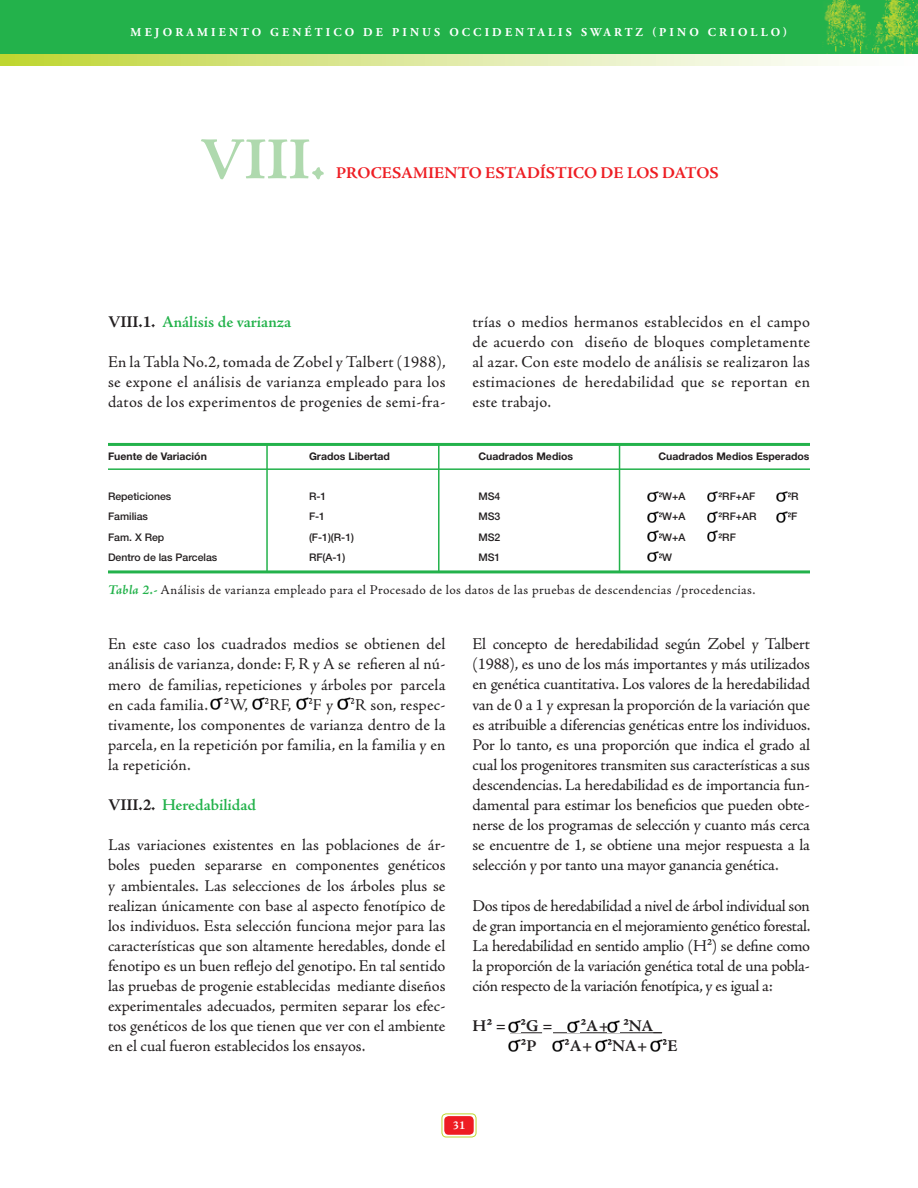
<style>
.page{position:relative;width:918px;height:1188px;background:#fff}
.page>*{position:absolute;margin:0;border:0;box-sizing:border-box;transform-origin:0 0}
.t1{font:700 60px "Adobe Jenson Pro";color:#afd9ae}
.t2{font:16.5px/20.1px "Adobe Jenson Pro";letter-spacing:.005em;color:#231f20;text-align:justify}
.t3{font:600 16.5px "Adobe Jenson Pro";letter-spacing:-.005em;color:#23b24b}
.t4{font:700 16.5px "Adobe Jenson Pro";color:#ee1d23}
.t5{font:700 16.5px "Adobe Jenson Pro";color:#231f20}
.t6{font:13.5px "Adobe Jenson Pro";letter-spacing:.03em;color:#231f20}
.t7{font:700 12px "Adobe Garamond Pro";letter-spacing:.265em;color:#fff}
.t8{font:700 12px "Adobe Jenson Pro";color:#fff}
.t9{font:500 10.5px "Helvetica Neue";color:#231f20}
.t10{font:700 10.5px "Helvetica Neue";color:#231f20}
.s1{font-weight:700;color:#231f20}
.s2{font-weight:700;font-style:italic;color:#23b24b}
</style>
<div class="page">
<div style="left:0;top:46px;width:918px;height:20px;background:linear-gradient(to right,#c0d53b,#fff)"></div>
<div style="left:0;top:0;width:918px;height:54px;background:#23b24b"></div>
<img style="left:824px;top:0;width:94px;height:54px">
<div style="left:444px;top:1116px;width:30px;height:19px;background:#ee1d23;border-radius:4px"></div>
<div style="left:442px;top:1114px;width:34px;height:23px;border:1px solid #bed630;border-radius:4px"></div>
<hr style="left:108px;top:570px;width:702px;height:3px;background:#23b24b">
<hr style="left:108px;top:468px;width:702px;height:2px;background:#23b24b">
<hr style="left:108px;top:443px;width:702px;height:3px;background:#23b24b">
<hr style="left:266px;top:444px;width:2px;height:129px;background:#23b24b">
<hr style="left:438px;top:444px;width:2px;height:129px;background:#23b24b">
<hr style="left:619px;top:444px;width:1px;height:129px;background:#23b24b">
<hr style="left:510px;top:1032px;width:32px;height:1px;background:#231f20">
<hr style="left:553px;top:1032px;width:109px;height:1px;background:#231f20">
<svg style="left:648px;top:491px;width:10px;height:11px"></svg>
<svg style="left:707px;top:491px;width:10px;height:11px"></svg>
<svg style="left:777px;top:491px;width:10px;height:11px"></svg>
<svg style="left:648px;top:512px;width:10px;height:10px"></svg>
<svg style="left:707px;top:512px;width:10px;height:10px"></svg>
<svg style="left:777px;top:512px;width:10px;height:10px"></svg>
<svg style="left:648px;top:531px;width:10px;height:10px"></svg>
<svg style="left:707px;top:531px;width:10px;height:10px"></svg>
<svg style="left:648px;top:551px;width:10px;height:11px"></svg>
<svg style="left:210px;top:697px;width:13px;height:13px"></svg>
<svg style="left:252px;top:697px;width:13px;height:13px"></svg>
<svg style="left:296px;top:697px;width:13px;height:13px"></svg>
<svg style="left:338px;top:697px;width:12px;height:13px"></svg>
<svg style="left:509px;top:1039px;width:12px;height:12px"></svg>
<svg style="left:509px;top:1020px;width:12px;height:12px"></svg>
<svg style="left:553px;top:1039px;width:12px;height:12px"></svg>
<svg style="left:567px;top:1020px;width:12px;height:12px"></svg>
<svg style="left:595px;top:1039px;width:12px;height:12px"></svg>
<svg style="left:608px;top:1020px;width:12px;height:12px"></svg>
<svg style="left:650px;top:1039px;width:12px;height:12px"></svg>
<p class="t7" style="left:131px;top:25px;width:658px">MEJORAMIENTO GENÉTICO DE PINUS OCCIDENTALIS SWARTZ (PINO CRIOLLO)</p>
<h1 class="t1" style="left:199px;top:127px;width:128px">VIII.</h1>
<p class="t4" style="left:336px;top:164px;width:384px">PROCESAMIENTO ESTADÍSTICO DE LOS DATOS</p>
<p class="t3" style="left:108px;top:313px;width:185px"><span class="s1">VIII.1.</span> Análisis de varianza</p>
<p class="t2" style="left:108px;top:352px;width:339px">En la Tabla No.2, tomada de Zobel y Talbert (1988), se expone el análisis de varianza empleado para los datos de los experimentos de progenies de semi-fra-</p>
<p class="t2" style="left:473px;top:312px;width:339px">trías o medios hermanos establecidos en el campo de acuerdo con diseño de bloques completamente al azar. Con este modelo de análisis se realizaron las estimaciones de heredabilidad que se reportan en este trabajo.</p>
<p class="t10" style="left:108px;top:452px;width:100px">Fuente de Variación</p>
<p class="t10" style="left:309px;top:452px;width:83px">Grados Libertad</p>
<p class="t10" style="left:479px;top:452px;width:96px">Cuadrados Medios</p>
<p class="t10" style="left:659px;top:452px;width:153px">Cuadrados Medios Esperados</p>
<p class="t9" style="left:108px;top:493px;width:65px">Repeticiones</p>
<p class="t9" style="left:309px;top:493px;width:19px">R-1</p>
<p class="t9" style="left:479px;top:493px;width:23px">MS4</p>
<p class="t9" style="left:659px;top:493px;width:28px">²W+A</p>
<p class="t9" style="left:718px;top:493px;width:38px">²RF+AF</p>
<p class="t9" style="left:787px;top:493px;width:13px">²R</p>
<p class="t9" style="left:108px;top:513px;width:42px">Familias</p>
<p class="t9" style="left:309px;top:513px;width:18px">F-1</p>
<p class="t9" style="left:479px;top:513px;width:23px">MS3</p>
<p class="t9" style="left:659px;top:513px;width:28px">²W+A</p>
<p class="t9" style="left:718px;top:513px;width:40px">²RF+AR</p>
<p class="t9" style="left:787px;top:513px;width:12px">²F</p>
<p class="t9" style="left:108px;top:533px;width:58px">Fam. X Rep</p>
<p class="t9" style="left:309px;top:533px;width:47px">(F-1)(R-1)</p>
<p class="t9" style="left:479px;top:533px;width:23px">MS2</p>
<p class="t9" style="left:659px;top:533px;width:28px">²W+A</p>
<p class="t9" style="left:718px;top:533px;width:19px">²RF</p>
<p class="t9" style="left:108px;top:553px;width:111px">Dentro de las Parcelas</p>
<p class="t9" style="left:309px;top:553px;width:38px">RF(A-1)</p>
<p class="t9" style="left:479px;top:553px;width:23px">MS1</p>
<p class="t9" style="left:659px;top:553px;width:15px">²W</p>
<p class="t6" style="left:108px;top:582px;width:649px"><span class="s2">Tabla 2.-</span> Análisis de varianza empleado para el Procesado de los datos de las pruebas de descendencias /procedencias.</p>
<p class="t2" style="left:108px;top:635px;width:339px">En este caso los cuadrados medios se obtienen del análisis de varianza, donde: F, R y A se refieren al nú&shy;mero de familias, repeticiones y árboles por parcela en cada familia. ²W, ²RF, ²F y ²R son, respec&shy;tivamente, los componentes de varianza dentro de la parcela, en la repetición por familia, en la familia y en la repetición.</p>
<p class="t3" style="left:108px;top:796px;width:150px"><span class="s1">VIII.2.</span> Heredabilidad</p>
<p class="t2" style="left:108px;top:836px;width:339px">Las variaciones existentes en las poblaciones de ár&shy;boles pueden separarse en componentes genéticos y ambientales. Las selecciones de los árboles plus se realizan únicamente con base al aspecto fenotípico de los individuos. Esta selección funciona mejor para las características que son altamente heredables, donde el fenotipo es un buen reflejo del genotipo. En tal sentido las pruebas de progenie establecidas mediante diseños experimentales adecuados, permiten separar los efec&shy;tos genéticos de los que tienen que ver con el ambiente en el cual fueron establecidos los ensayos.</p>
<p class="t2" style="left:473px;top:635px;width:339px">El concepto de heredabilidad según Zobel y Talbert (1988), es uno de los más importantes y más utilizados en genética cuantitativa. Los valores de la heredabilidad van de 0 a 1 y expresan la proporción de la variación que es atribuible a diferencias genéticas entre los individuos.<br>Por lo tanto, es una proporción que indica el grado al cual los progenitores transmiten sus características a sus descendencias. La heredabilidad es de importancia fun&shy;damental para estimar los beneficios que pueden obte&shy;nerse de los programas de selección y cuanto más cerca se encuentre de 1, se obtiene una mejor respuesta a la selección y por tanto una mayor ganancia genética.</p>
<p class="t2" style="left:473px;top:896px;width:339px">Dos tipos de heredabilidad a nivel de árbol individual son de gran importancia en el mejoramiento genético forestal.<br>La heredabilidad en sentido amplio (H²) se define como la proporción de la variación genética total de una pobla&shy;ción respecto de la variación fenotípica, y es igual a:</p>
<p class="t5" style="left:473px;top:1017px;width:82px">H² = ²G =</p>
<p class="t5" style="left:580px;top:1017px;width:83px">²A+ ²NA_</p>
<p class="t5" style="left:521px;top:1037px;width:17px">²P</p>
<p class="t5" style="left:564px;top:1037px;width:115px">²A+ ²NA+ ²E</p>
<p class="t8" style="left:453px;top:1119px;width:14px">31</p>
</div>
